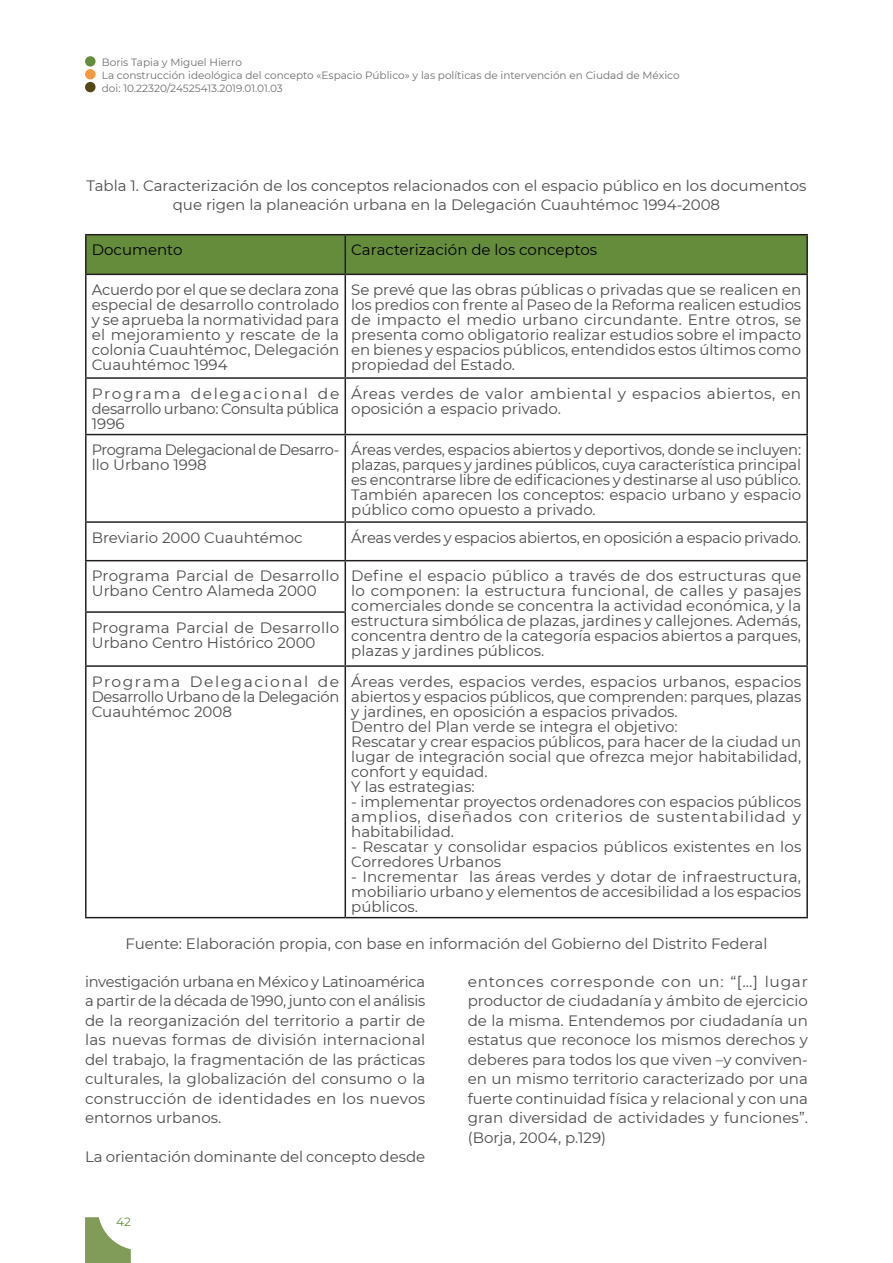
<style>
.page{position:relative;width:893px;height:1263px;background:#fff}
.page>*{position:absolute;margin:0;border:0;box-sizing:border-box;transform-origin:0 0}
.t1{font:15px/15px "Montserrat";color:#4b4c4d;text-align:justify}
.t2{font:15px/15px "Montserrat";letter-spacing:.025em;color:#4b4c4d}
.t3{font:15px/15px "Montserrat";letter-spacing:-.025em;color:#4b4c4d}
.t4{font:15px "Montserrat";color:#000}
.Bajada_Fotografica{font:12px "Montserrat";color:#658c3b}
.Sección_Izquierda{font:10.5px "Montserrat";color:#6c6d70}
</style>
<div class="page">
<div style="left:85px;top:56px;width:11px;height:11px;background:#658c3b;border-radius:50%"></div>
<div style="left:85px;top:69px;width:11px;height:10px;background:#f7983f;border-radius:50%"></div>
<div style="left:85px;top:82px;width:11px;height:10px;background:#544615;border-radius:50%"></div>
<svg style="left:85px;top:1217px;width:46px;height:46px"></svg>
<div style="left:87px;top:235px;width:719px;height:39px;background:#658c3b"></div>
<hr style="left:85px;top:234px;width:260px;height:1px;background:#231f20">
<hr style="left:85px;top:235px;width:2px;height:39px;background:#231f20">
<hr style="left:345px;top:234px;width:463px;height:1px;background:#231f20">
<hr style="left:345px;top:235px;width:1px;height:39px;background:#231f20">
<hr style="left:806px;top:235px;width:2px;height:39px;background:#231f20">
<hr style="left:85px;top:274px;width:260px;height:1px;background:#231f20">
<hr style="left:85px;top:275px;width:2px;height:102px;background:#231f20">
<hr style="left:345px;top:274px;width:463px;height:1px;background:#231f20">
<hr style="left:345px;top:275px;width:1px;height:102px;background:#231f20">
<hr style="left:806px;top:275px;width:2px;height:102px;background:#231f20">
<hr style="left:85px;top:377px;width:260px;height:2px;background:#231f20">
<hr style="left:85px;top:379px;width:2px;height:55px;background:#231f20">
<hr style="left:345px;top:377px;width:463px;height:2px;background:#231f20">
<hr style="left:345px;top:379px;width:1px;height:55px;background:#231f20">
<hr style="left:806px;top:379px;width:2px;height:55px;background:#231f20">
<hr style="left:85px;top:434px;width:260px;height:1px;background:#231f20">
<hr style="left:85px;top:435px;width:2px;height:86px;background:#231f20">
<hr style="left:345px;top:434px;width:463px;height:1px;background:#231f20">
<hr style="left:345px;top:435px;width:1px;height:86px;background:#231f20">
<hr style="left:806px;top:435px;width:2px;height:86px;background:#231f20">
<hr style="left:85px;top:521px;width:260px;height:2px;background:#231f20">
<hr style="left:85px;top:523px;width:2px;height:37px;background:#231f20">
<hr style="left:345px;top:521px;width:463px;height:2px;background:#231f20">
<hr style="left:345px;top:523px;width:1px;height:37px;background:#231f20">
<hr style="left:806px;top:523px;width:2px;height:37px;background:#231f20">
<hr style="left:85px;top:560px;width:260px;height:1px;background:#231f20">
<hr style="left:85px;top:561px;width:2px;height:50px;background:#231f20">
<hr style="left:345px;top:560px;width:463px;height:1px;background:#231f20">
<hr style="left:345px;top:561px;width:1px;height:50px;background:#231f20">
<hr style="left:806px;top:561px;width:2px;height:51px;background:#231f20">
<hr style="left:85px;top:611px;width:261px;height:2px;background:#231f20">
<hr style="left:85px;top:613px;width:2px;height:52px;background:#231f20">
<hr style="left:345px;top:613px;width:1px;height:52px;background:#231f20">
<hr style="left:806px;top:612px;width:2px;height:53px;background:#231f20">
<hr style="left:85px;top:665px;width:260px;height:2px;background:#231f20">
<hr style="left:85px;top:667px;width:2px;height:250px;background:#231f20">
<hr style="left:345px;top:665px;width:463px;height:2px;background:#231f20">
<hr style="left:345px;top:667px;width:1px;height:250px;background:#231f20">
<hr style="left:806px;top:667px;width:2px;height:250px;background:#231f20">
<hr style="left:85px;top:917px;width:260px;height:1px;background:#231f20">
<hr style="left:345px;top:917px;width:463px;height:1px;background:#231f20">
<p class="Sección_Izquierda" style="left:102px;top:55px;width:142px">Boris Tapia y Miguel Hierro</p>
<p class="Sección_Izquierda" style="left:102px;top:68px;width:579px">La construcción ideológica del concepto «Espacio Público» y las políticas de intervención en Ciudad de México</p>
<p class="Sección_Izquierda" style="left:102px;top:81px;width:183px">doi: 10.22320/24525413.2019.01.01.03</p>
<p class="t1" style="left:87px;top:175px;width:721px;line-height:19.5px;text-align:center">Tabla 1. Caracterización de los conceptos relacionados con el espacio público en los documentos que rigen la planeación urbana en la Delegación Cuauhtémoc 1994-2008</p>
<p class="t4" style="left:92px;top:240px;width:92px">Documento</p>
<p class="t4" style="left:351px;top:240px;width:247px">Caracterización de los conceptos</p>
<p class="t1" style="left:92px;top:281px;width:249px">Acuerdo por el que se declara zona especial de desarrollo controlado y se aprueba la normatividad para el mejoramiento y rescate de la colonia Cuauhtémoc, Delegación Cuauhtémoc 1994</p>
<p class="t1" style="left:351px;top:281px;width:451px">Se prevé que las obras públicas o privadas que se realicen en los predios con frente al Paseo de la Reforma realicen estudios de impacto el medio urbano circundante. Entre otros, se presenta como obligatorio realizar estudios sobre el impacto en bienes y espacios públicos, entendidos estos últimos como propiedad del Estado.</p>
<p class="t1" style="left:92px;top:385px;width:249px">Programa delegacional de desarrollo urbano: Consulta pública 1996</p>
<p class="t2" style="left:351px;top:385px;width:451px">Áreas verdes de valor ambiental y espacios abiertos, en oposición a espacio privado.</p>
<p class="t3" style="left:92px;top:442px;width:249px">Programa Delegacional de Desarro&shy;llo Urbano 1998</p>
<p class="t1" style="left:351px;top:442px;width:451px">Áreas verdes, espacios abiertos y deportivos, donde se incluyen: plazas, parques y jardines públicos, cuya característica principal es encontrarse libre de edificaciones y destinarse al uso público.<br>También aparecen los conceptos: espacio urbano y espacio público como opuesto a privado.</p>
<p class="t1" style="left:92px;top:529px;width:212px">Breviario 2000 Cuauhtémoc</p>
<p class="t1" style="left:351px;top:529px;width:451px">Áreas verdes y espacios abiertos, en oposición a espacio privado.</p>
<p class="t1" style="left:92px;top:568px;width:249px">Programa Parcial de Desarrollo<br>Urbano Centro Alameda 2000</p>
<p class="t1" style="left:351px;top:568px;width:451px">Define el espacio público a través de dos estructuras que lo componen: la estructura funcional, de calles y pasajes comerciales donde se concentra la actividad económica, y la estructura simbólica de plazas, jardines y callejones. Además, concentra dentro de la categoría espacios abiertos a parques, plazas y jardines públicos.</p>
<p class="t1" style="left:92px;top:619px;width:249px">Programa Parcial de Desarrollo<br>Urbano Centro Histórico 2000</p>
<p class="t1" style="left:92px;top:673px;width:249px">Programa Delegacional de Desarrollo Urbano de la Delegación Cuauhtémoc 2008</p>
<p class="t1" style="left:351px;top:673px;width:452px">Áreas verdes, espacios verdes, espacios urbanos, espacios abiertos y espacios públicos, que comprenden: parques, plazas y jardines, en oposición a espacios privados.</p>
<p class="t1" style="left:351px;top:718px;width:328px">Dentro del Plan verde se integra el objetivo:</p>
<p class="t1" style="left:351px;top:733px;width:452px">Rescatar y crear espacios públicos, para hacer de la ciudad un lugar de integración social que ofrezca mejor habitabilidad, confort y equidad.</p>
<p class="t1" style="left:351px;top:778px;width:125px">Y las estrategias:</p>
<p class="t1" style="left:351px;top:793px;width:451px">- implementar proyectos ordenadores con espacios públicos amplios, diseñados con criterios de sustentabilidad y habitabilidad.</p>
<p class="t1" style="left:351px;top:838px;width:452px">- Rescatar y consolidar espacios públicos existentes en los<br>Corredores Urbanos</p>
<p class="t1" style="left:351px;top:868px;width:451px">- Incrementar las áreas verdes y dotar de infraestructura, mobiliario urbano y elementos de accesibilidad a los espacios públicos.</p>
<p class="t1" style="left:125px;top:936px;width:644px">Fuente: Elaboración propia, con base en información del Gobierno del Distrito Federal</p>
<p class="t1" style="left:85px;top:971px;width:342px;line-height:19.5px">investigación urbana en México y Latinoamérica a partir de la década de 1990, junto con el análisis de la reorganización del territorio a partir de las nuevas formas de división internacional del trabajo, la fragmentación de las prácticas culturales, la globalización del consumo o la construcción de identidades en los nuevos entornos urbanos.</p>
<p class="t1" style="left:85px;top:1149px;width:342px">La orientación dominante del concepto desde</p>
<p class="t1" style="left:468px;top:971px;width:342px;line-height:19.5px">entonces corresponde con un: “[…] lugar productor de ciudadanía y ámbito de ejercicio de la misma. Entendemos por ciudadanía un estatus que reconoce los mismos derechos y deberes para todos los que viven –y conviven&shy;en un mismo territorio caracterizado por una fuerte continuidad física y relacional y con una gran diversidad de actividades y funciones”. (Borja, 2004, p.129)</p>
<p class="Bajada_Fotografica" style="left:116px;top:1213px;width:16px">42</p>
</div>
